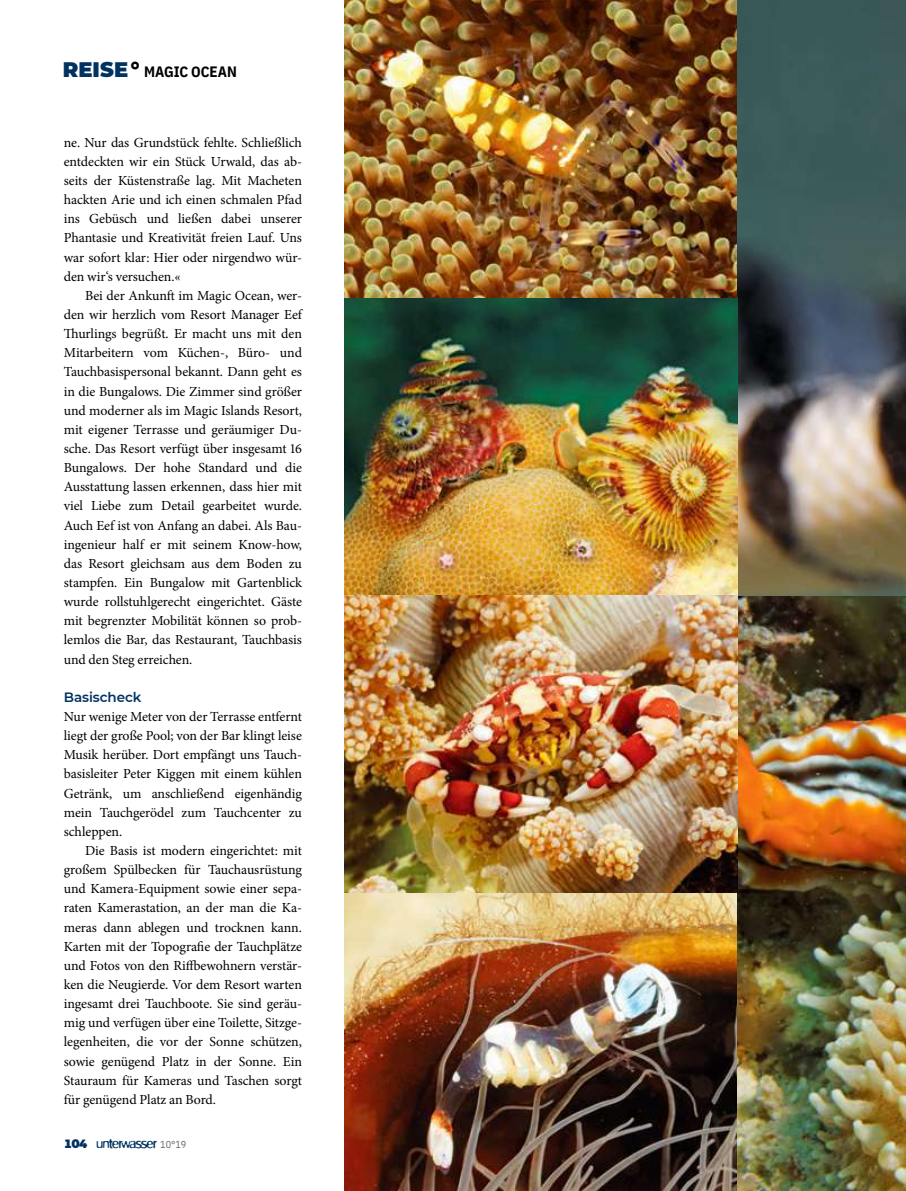
<style>
.page{position:relative;width:906px;height:1191px;background:#fff}
.page>*{position:absolute;margin:0;border:0;box-sizing:border-box;transform-origin:0 0}
.t1{font:700 15px "IBM Plex Sans Cond";letter-spacing:-.005em;color:#000}
.t2{font:13.8px/19.2px "Minion Pro";letter-spacing:-.005em;color:#000;text-align:justify}
.t3{font:600 13.5px "Montserrat";letter-spacing:-.005em;color:#003262}
.t4{font:10.2px "IBM Plex Sans Cond";color:#6d6c6c}
.s1{font-family:"Montserrat";font-weight:900;font-size:21px;color:#003262}
.s2{font-family:"Montserrat";font-weight:900;font-size:21px}
.s3{font-family:"Montserrat";font-weight:900;font-size:12px;color:#003262}
.s4{font-family:"Unterwasser";font-size:12px;color:#003262}
</style>
<div class="page">
<img style="left:738px;top:595px;width:168px;height:596px">
<svg style="left:738px;top:0;width:168px;height:595px;background:#57615c"></svg>
<img style="left:344px;top:0;width:394px;height:1191px">
<img style="left:344px;top:595px;width:394px;height:298px">
<img style="left:344px;top:893px;width:393px;height:298px">
<img style="left:344px;top:0;width:393px;height:298px">
<p class="t1" style="left:63px;top:61px;width:176px"><span class="s1">REISE</span> <span class="s2">°</span> MAGIC OCEAN</p>
<p class="t2" style="left:64px;top:133px;width:240px">ne. Nur das Grundstück fehlte. Schließlich entdeckten wir ein Stück Urwald, das ab&shy;seits der Küstenstraße lag. Mit Macheten hackten Arie und ich einen schmalen Pfad ins Gebüsch und ließen dabei unserer Phantasie und Kreativität freien Lauf. Uns war sofort klar: Hier oder nirgendwo wür&shy;den wir‘s versuchen.«</p>
<p class="t2" style="left:64px;top:286px;width:240px;text-indent:21px">Bei der Ankunft im Magic Ocean, wer&shy;den wir herzlich vom Resort Manager Eef Thurlings begrüßt. Er macht uns mit den Mitarbeitern vom Küchen-, Büro- und Tauchbasispersonal bekannt. Dann geht es in die Bungalows. Die Zimmer sind größer und moderner als im Magic Islands Resort, mit eigener Terrasse und geräumiger Du&shy;sche. Das Resort verfügt über insgesamt 16<br>Bungalows. Der hohe Standard und die Ausstattung lassen erkennen, dass hier mit viel Liebe zum Detail gearbeitet wurde.<br>Auch Eef ist von Anfang an dabei. Als Bau&shy;ingenieur half er mit seinem Know-how, das Resort gleichsam aus dem Boden zu stampfen. Ein Bungalow mit Gartenblick wurde rollstuhlgerecht eingerichtet. Gäste mit begrenzter Mobilität können so prob&shy;lemlos die Bar, das Restaurant, Tauchbasis und den Steg erreichen.</p>
<p class="t3" style="left:64px;top:689px;width:79px">Basischeck</p>
<p class="t2" style="left:64px;top:707px;width:240px">Nur wenige Meter von der Terrasse entfernt liegt der große Pool; von der Bar klingt leise Musik herüber. Dort empfängt uns Tauch&shy;basisleiter Peter Kiggen mit einem kühlen Getränk, um anschließend eigenhändig mein Tauchgerödel zum Tauchcenter zu schleppen.</p>
<p class="t2" style="left:64px;top:841px;width:240px;text-indent:21px">Die Basis ist modern eingerichtet: mit großem Spülbecken für Tauchausrüstung und Kamera-Equipment sowie einer sepa&shy;raten Kamerastation, an der man die Ka&shy;meras dann ablegen und trocknen kann.<br>Karten mit der Topografie der Tauchplätze und Fotos von den Riffbewohnern verstär&shy;ken die Neugierde. Vor dem Resort warten ingesamt drei Tauchboote. Sie sind geräu&shy;mig und verfügen über eine Toilette, Sitzge&shy;legenheiten, die vor der Sonne schützen, sowie genügend Platz in der Sonne. Ein Stauraum für Kameras und Taschen sorgt für genügend Platz an Bord.</p>
<p class="t4" style="left:64px;top:1138px;width:124px"><span class="s3">104</span> <span class="s4">u</span> 10°19</p>
</div>
